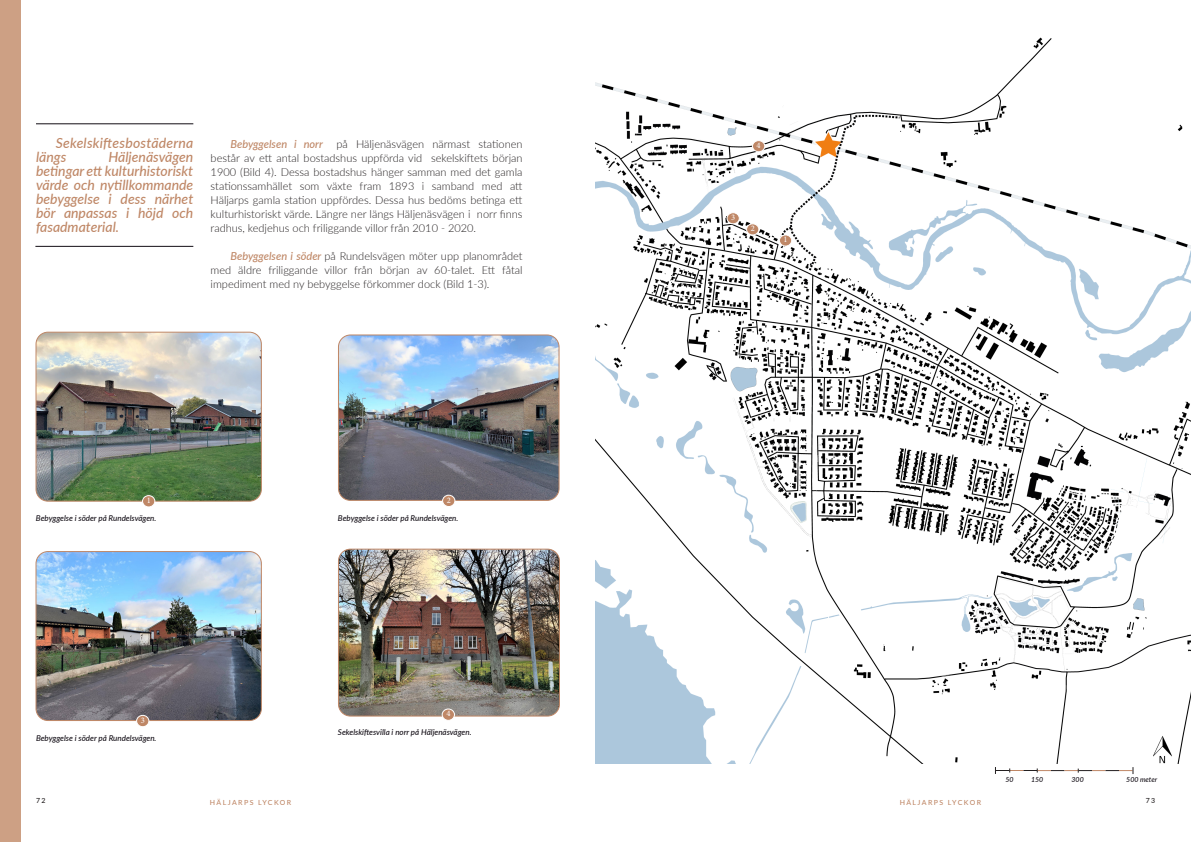
<style>
.page{position:relative;width:1191px;height:842px;background:#fff}
.page>*{position:absolute;margin:0;border:0;box-sizing:border-box;transform-origin:0 0}
.Body_Text{font:italic 500 14px/14px "Lato";color:#bf8766}
.Body_Text-2{font:300 11px/14px "Lato";color:#231f20;text-align:justify}
.t1{font:8.5px "Minion Pro";color:#fff}
.Caption_Text{font:italic 500 8px "Lato";color:#120d15}
.t2{font:500 7px "Lato";letter-spacing:.2em;color:#bf8766}
.Caption_Text-2{font:italic 500 7px "Lato";color:#120d15}
.t3{font:500 7px "Lato";color:#231f20}
.s1{font-weight:500;font-style:italic;color:#bf8766}
</style>
<div class="page">
<div style="left:0;top:0;width:20px;height:842px;background:#cda084"></div>
<img style="left:36px;top:332px;width:224px;height:168px">
<div style="left:36px;top:332px;width:226px;height:170px;border:1px solid #bf8766;border-radius:12px"></div>
<img style="left:338px;top:549px;width:221px;height:167px">
<div style="left:338px;top:549px;width:222px;height:167px;border:1px solid #bf8766;border-radius:12px"></div>
<img style="left:338px;top:336px;width:221px;height:164px">
<div style="left:338px;top:334px;width:221px;height:167px;border:1px solid #bf8766;border-radius:12px"></div>
<img style="left:36px;top:551px;width:224px;height:169px">
<div style="left:36px;top:551px;width:226px;height:170px;border:1px solid #bf8766;border-radius:12px"></div>
<div style="left:442px;top:495px;width:13px;height:11px;background:#bf8766;border-radius:50%"></div>
<div style="left:442px;top:495px;width:13px;height:12px;border:1px solid #fff;border-radius:50%"></div>
<div style="left:142px;top:496px;width:13px;height:11px;background:#bf8766;border-radius:50%"></div>
<div style="left:142px;top:495px;width:13px;height:12px;border:1px solid #fff;border-radius:50%"></div>
<div style="left:137px;top:715px;width:12px;height:12px;background:#bf8766;border-radius:50%"></div>
<div style="left:136px;top:715px;width:13px;height:12px;border:1px solid #fff;border-radius:50%"></div>
<div style="left:442px;top:709px;width:12px;height:11px;background:#bf8766;border-radius:50%"></div>
<div style="left:442px;top:709px;width:13px;height:11px;border:1px solid #fff;border-radius:50%"></div>
<img style="left:595px;top:37px;width:596px;height:726px">
<div style="left:779px;top:235px;width:12px;height:11px;background:#bf8766;border-radius:50%"></div>
<div style="left:779px;top:235px;width:13px;height:11px;border:1px solid #fff;border-radius:50%"></div>
<div style="left:746px;top:224px;width:13px;height:11px;background:#bf8766;border-radius:50%"></div>
<div style="left:746px;top:224px;width:13px;height:11px;border:1px solid #fff;border-radius:50%"></div>
<div style="left:752px;top:141px;width:13px;height:11px;background:#bf8766;border-radius:50%"></div>
<div style="left:752px;top:140px;width:13px;height:12px;border:1px solid #fff;border-radius:50%"></div>
<div style="left:727px;top:213px;width:12px;height:11px;background:#bf8766;border-radius:50%"></div>
<div style="left:727px;top:212px;width:12px;height:12px;border:1px solid #fff;border-radius:50%"></div>
<svg style="left:995px;top:767px;width:138px;height:7px"></svg>
<hr style="left:36px;top:123px;width:157px;height:1px;background:#120d15">
<hr style="left:35px;top:246px;width:158px;height:1px;background:#120d15">
<img style="left:1145px;top:733px;width:34px;height:30px">
<p class="Body_Text" style="left:36px;top:135px;width:159px;text-indent:20px">Sekelskiftesbostäderna längs</p>
<p class="Body_Text" style="left:36px;top:149px;width:159px;text-align:justify;text-indent:72px">Häljenäsvägen betingar ett kulturhistoriskt värde och nytillkommande bebyggelse i dess närhet bör anpassas i höjd och fasadmaterial.</p>
<p class="Body_Text-2" style="left:211px;top:137px;width:313px;text-indent:20px"><span class="s1">Bebyggelsen i norr</span> på Häljenäsvägen närmast stationen består av ett antal bostadshus uppförda vid sekelskiftets början 1900 (Bild 4). Dessa bostadshus hänger samman med det gamla stationssamhället som växte fram 1893 i samband med att Häljarps gamla station uppfördes. Dessa hus bedöms betinga ett kulturhistoriskt värde. Längre ner längs Häljenäsvägen i norr finns radhus, kedjehus och friliggande villor från 2010 - 2020.</p>
<p class="Body_Text-2" style="left:211px;top:249px;width:313px;text-indent:20px"><span class="s1">Bebyggelsen i söder</span> på Rundelsvägen möter upp planområdet med äldre friliggande villor från början av 60-talet. Ett fåtal impediment med ny bebyggelse förkommer dock (Bild 1-3).</p>
<p class="t1" style="left:147px;top:495px;width:6px">1</p>
<p class="t1" style="left:447px;top:494px;width:6px">2</p>
<p class="Caption_Text" style="left:36px;top:512px;width:122px">Bebyggelse i söder på Rundelsvägen.</p>
<p class="Caption_Text" style="left:338px;top:512px;width:122px">Bebyggelse i söder på Rundelsvägen.</p>
<p class="t1" style="left:141px;top:714px;width:6px">3</p>
<p class="Caption_Text" style="left:36px;top:732px;width:122px">Bebyggelse i söder på Rundelsvägen.</p>
<p class="t1" style="left:446px;top:708px;width:6px">4</p>
<p class="Caption_Text" style="left:338px;top:726px;width:135px">Sekelskiftesvilla i norr på Häljenäsvägen.</p>
<p class="t1" style="left:756px;top:140px;width:6px">4</p>
<p class="t1" style="left:731px;top:212px;width:6px">3</p>
<p class="t1" style="left:750px;top:223px;width:6px">2</p>
<p class="t1" style="left:783px;top:234px;width:6px">1</p>
<p class="Caption_Text-2" style="left:1005px;top:774px;width:10px">50</p>
<p class="Caption_Text-2" style="left:1031px;top:774px;width:14px">150</p>
<p class="Caption_Text-2" style="left:1071px;top:774px;width:14px">300</p>
<p class="Caption_Text-2" style="left:1126px;top:774px;width:32px">500 meter</p>
<p class="t3" style="left:36px;top:795px;width:11px">72</p>
<p class="t2" style="left:210px;top:797px;width:83px">HÄLJARPS LYCKOR</p>
<p class="t2" style="left:899px;top:797px;width:83px">HÄLJARPS LYCKOR</p>
<p class="t3" style="left:1145px;top:795px;width:11px">73</p>
</div>
